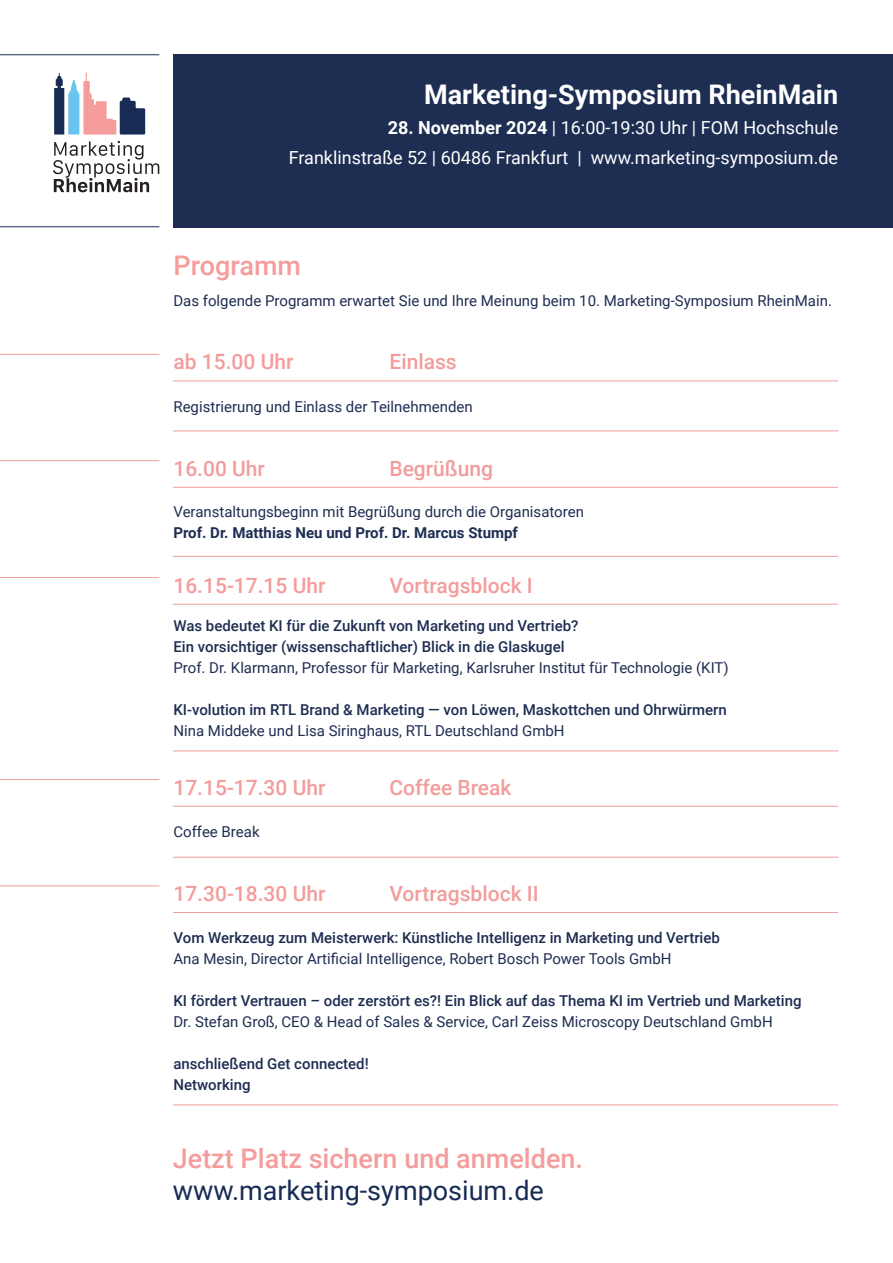
<style>
.page{position:relative;width:893px;height:1263px;background:#fff}
.page>*{position:absolute;margin:0;border:0;box-sizing:border-box;transform-origin:0 0}
.t1{font:500 27px "Roboto";color:#f59c9c}
.t2{font:700 27px "Roboto";color:#fff}
.t3{font:27px "Roboto";color:#172b54}
.t4{font:500 21px "Roboto";color:#f39c9c}
.t5{font:18px/30px "Roboto";color:#fff;text-align:right}
.t6{font:15px "Roboto";color:#1e2d52}
.t7{font:500 15px/21px "Roboto";color:#1e2d52}
.t8{font:700 15px "Roboto";color:#1e2d52}
.s1{font-weight:700}
</style>
<div class="page">
<svg style="left:53px;top:141px;width:106px;height:51px"></svg>
<svg style="left:54px;top:73px;width:91px;height:62px"></svg>
<div style="left:173px;top:54px;width:720px;height:173px;background:#1e2d52"></div>
<hr style="left:0;top:54px;width:159px;height:1px;background:#1e2d52">
<hr style="left:0;top:226px;width:159px;height:1px;background:#1e2d52">
<hr style="left:0;top:354px;width:159px;height:1px;background:#f59c9c">
<hr style="left:173px;top:381px;width:665px;height:1px;background:#f59c9c">
<hr style="left:173px;top:431px;width:665px;height:1px;background:#f59c9c">
<hr style="left:0;top:460px;width:159px;height:1px;background:#f59c9c">
<hr style="left:173px;top:487px;width:665px;height:1px;background:#f59c9c">
<hr style="left:173px;top:556px;width:665px;height:1px;background:#f59c9c">
<hr style="left:0;top:577px;width:159px;height:1px;background:#f59c9c">
<hr style="left:173px;top:604px;width:665px;height:1px;background:#f59c9c">
<hr style="left:173px;top:751px;width:665px;height:1px;background:#f59c9c">
<hr style="left:0;top:779px;width:159px;height:1px;background:#f59c9c">
<hr style="left:173px;top:806px;width:665px;height:1px;background:#f59c9c">
<hr style="left:173px;top:857px;width:665px;height:1px;background:#f59c9c">
<hr style="left:0;top:885px;width:159px;height:1px;background:#f59c9c">
<hr style="left:173px;top:912px;width:665px;height:1px;background:#f59c9c">
<hr style="left:173px;top:1105px;width:665px;height:1px;background:#f59c9c">
<h1 class="t2" style="left:424px;top:75px;width:415px">Marketing-Symposium RheinMain</h1>
<p class="t5" style="left:289px;top:112px;width:551px"><span class="s1">28. November 2024</span> | 16:00-19:30 Uhr | FOM Hochschule<br>Franklinstraße 52 | 60486 Frankfurt | www.marketing-symposium.de</p>
<h1 class="t1" style="left:173px;top:246px;width:129px">Programm</h1>
<p class="t6" style="left:173px;top:291px;width:660px">Das folgende Programm erwartet Sie und Ihre Meinung beim 10. Marketing-Symposium RheinMain.</p>
<h2 class="t4" style="left:173px;top:347px;width:121px">ab 15.00 Uhr</h2>
<h2 class="t4" style="left:389px;top:347px;width:69px">Einlass</h2>
<p class="t6" style="left:173px;top:396px;width:301px">Registrierung und Einlass der Teilnehmenden</p>
<h2 class="t4" style="left:173px;top:453px;width:93px">16.00 Uhr</h2>
<h2 class="t4" style="left:389px;top:453px;width:105px">Begrüßung</h2>
<p class="t6" style="left:173px;top:501px;width:412px">Veranstaltungsbeginn mit Begrüßung durch die Organisatoren</p>
<p class="t8" style="left:173px;top:522px;width:346px">Prof. Dr. Matthias Neu und Prof. Dr. Marcus Stumpf</p>
<h2 class="t4" style="left:173px;top:570px;width:153px">16.15-17.15 Uhr</h2>
<h2 class="t4" style="left:389px;top:570px;width:145px">Vortragsblock I</h2>
<p class="t7" style="left:173px;top:614px;width:407px">Was bedeutet KI für die Zukunft von Marketing und Vertrieb?<br>Ein vorsichtiger (wissenschaftlicher) Blick in die Glaskugel</p>
<p class="t6" style="left:173px;top:657px;width:557px">Prof. Dr. Klarmann, Professor für Marketing, Karlsruher Institut für Technologie (KIT)</p>
<p class="t7" style="left:173px;top:698px;width:555px">KI-volution im RTL Brand &amp; Marketing — von Löwen, Maskottchen und Ohrwürmern</p>
<p class="t6" style="left:173px;top:720px;width:393px">Nina Middeke und Lisa Siringhaus, RTL Deutschland GmbH</p>
<h2 class="t4" style="left:173px;top:772px;width:153px">17.15-17.30 Uhr</h2>
<h2 class="t4" style="left:389px;top:772px;width:124px">Coffee Break</h2>
<p class="t6" style="left:173px;top:821px;width:88px">Coffee Break</p>
<h2 class="t4" style="left:173px;top:879px;width:153px">17.30-18.30 Uhr</h2>
<h2 class="t4" style="left:389px;top:879px;width:151px">Vortragsblock II</h2>
<p class="t7" style="left:173px;top:927px;width:548px">Vom Werkzeug zum Meisterwerk: Künstliche Intelligenz in Marketing und Vertrieb</p>
<p class="t6" style="left:173px;top:948px;width:500px">Ana Mesin, Director Artificial Intelligence, Robert Bosch Power Tools GmbH</p>
<p class="t7" style="left:173px;top:990px;width:630px">KI fördert Vertrauen – oder zerstört es?! Ein Blick auf das Thema KI im Vertrieb und Marketing</p>
<p class="t6" style="left:173px;top:1011px;width:601px">Dr. Stefan Groß, CEO &amp; Head of Sales &amp; Service, Carl Zeiss Microscopy Deutschland GmbH</p>
<p class="t7" style="left:173px;top:1053px;width:197px">anschließend Get connected!<br>Networking</p>
<h1 class="t1" style="left:173px;top:1139px;width:412px">Jetzt Platz sichern und anmelden.</h1>
<h1 class="t3" style="left:173px;top:1171px;width:373px">www.marketing-symposium.de</h1>
</div>
